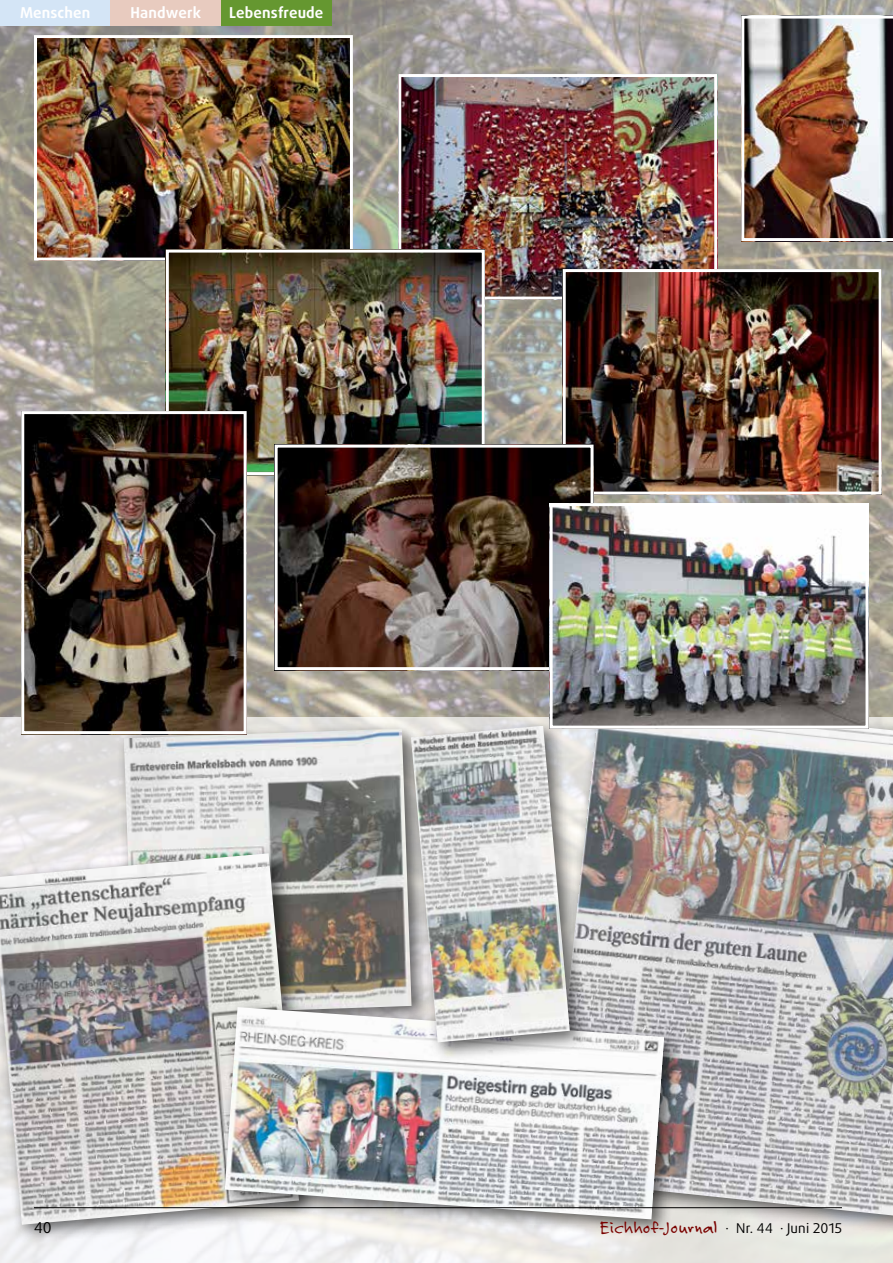
<style>
.page{position:relative;width:893px;height:1263px;background:#fff}
.page>*{position:absolute;margin:0;border:0;box-sizing:border-box;transform-origin:0 0}
.t1{font:18px "Felt Tip Roman";letter-spacing:.02em;color:#7a0200}
.t2{font:700 15px "Daxline LF";letter-spacing:.01em;color:#fff}
.t3{font:15px "Daxline LF";color:#000}
.s1{font-family:"Daxline LF";font-size:13.5px;color:#000}
</style>
<div class="page">
<img style="left:0;top:0;width:893px;height:718px">
<svg style="left:0;top:718px;width:893px;height:545px"></svg>
<div style="left:116px;top:721px;width:315px;height:315px;background:#000;opacity:.6"></div>
<img style="left:124px;top:728px;width:280px;height:271px">
<div style="left:541px;top:692px;width:352px;height:543px;background:#000;opacity:.6"></div>
<img style="left:549px;top:699px;width:344px;height:516px">
<div style="left:0;top:846px;width:319px;height:398px;background:#000;opacity:.6"></div>
<img style="left:0;top:853px;width:299px;height:372px">
<div style="left:217px;top:999px;width:467px;height:240px;background:#000;opacity:.6"></div>
<img style="left:225px;top:1007px;width:439px;height:212px">
<div style="left:404px;top:718px;width:185px;height:344px;background:#000;opacity:.6"></div>
<img style="left:411px;top:726px;width:159px;height:316px">
<div style="left:0;top:0;width:111px;height:26px;background:#d4e5f6"></div>
<div style="left:111px;top:0;width:110px;height:26px;background:#e8cbbf"></div>
<div style="left:221px;top:0;width:111px;height:26px;background:#659730"></div>
<hr style="left:34px;top:1207px;width:808px;height:1px;background:#000">
<img style="left:402px;top:78px;width:311px;height:218px">
<div style="left:398px;top:74px;width:319px;height:226px;border:3px solid #fff"></div>
<img style="left:567px;top:273px;width:311px;height:218px">
<div style="left:563px;top:269px;width:319px;height:226px;border:3px solid #fff"></div>
<img style="left:38px;top:39px;width:311px;height:218px">
<div style="left:34px;top:35px;width:319px;height:226px;border:3px solid #fff"></div>
<img style="left:170px;top:254px;width:311px;height:217px">
<div style="left:166px;top:250px;width:319px;height:225px;border:3px solid #fff"></div>
<img style="left:741px;top:16px;width:152px;height:225px">
<img style="left:25px;top:415px;width:218px;height:315px">
<div style="left:21px;top:411px;width:226px;height:323px;border:3px solid #fff"></div>
<img style="left:279px;top:449px;width:311px;height:217px">
<div style="left:275px;top:445px;width:319px;height:225px;border:3px solid #fff"></div>
<img style="left:554px;top:507px;width:310px;height:218px">
<div style="left:550px;top:503px;width:318px;height:226px;border:3px solid #fff"></div>
<p class="t2" style="left:20px;top:4px;width:72px">Menschen</p>
<p class="t2" style="left:131px;top:4px;width:72px">Handwerk</p>
<p class="t2" style="left:229px;top:4px;width:96px">Lebensfreude</p>
<p class="t3" style="left:34px;top:1219px;width:19px">40</p>
<p class="t1" style="left:600px;top:1217px;width:244px">Eichhof-Journal <span class="s1">· Nr. 44 · Juni 2015</span></p>
</div>
